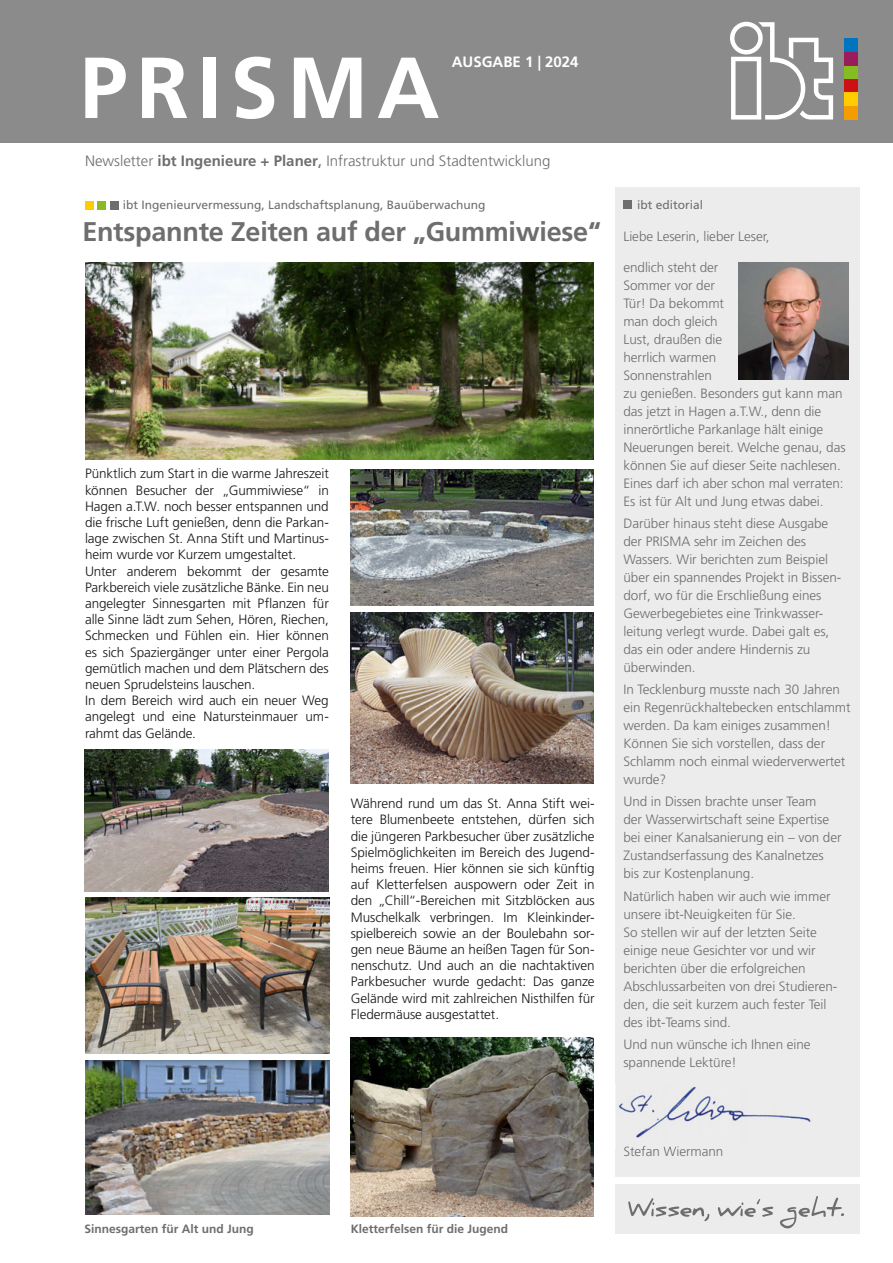
<style>
.page{position:relative;width:893px;height:1263px;background:#fff}
.page>*{position:absolute;margin:0;border:0;box-sizing:border-box;transform-origin:0 0}
.t1{font:700 86.4px "Frutiger LT Pro";letter-spacing:.1em;color:#fff}
.t2{font:700 27px "Frutiger LT Pro";letter-spacing:-.01em;color:#6e6e6e}
.t3{font:300 15px "Frutiger LT Pro";color:#6e6e6e}
.t4{font:700 15px "Frutiger LT Pro";color:#fff}
.t5{font:300 13.5px/18px "Frutiger LT Pro";letter-spacing:-.005em;color:#6e6e6e}
.t6{font:300 13.5px/16.2px "Frutiger LT Pro";letter-spacing:-.005em;color:#181716}
.t7{font:12px "Frutiger LT Pro";color:#6e6e6e}
.t8{font:700 12px "Frutiger LT Pro";color:#6e6e6e}
.s1{font-weight:700}
.s2{font-weight:400}
</style>
<div class="page">
<img style="left:350px;top:1038px;width:243px;height:179px">
<div style="left:0;top:0;width:893px;height:142px;background:#8b8b8b"></div>
<svg style="left:730px;top:22px;width:103px;height:98px"></svg>
<div style="left:844px;top:79px;width:14px;height:14px;background:#cd1013"></div>
<div style="left:844px;top:66px;width:14px;height:13px;background:#85bc21"></div>
<div style="left:844px;top:38px;width:14px;height:14px;background:#0074be"></div>
<div style="left:844px;top:106px;width:14px;height:13px;background:#f59c00"></div>
<div style="left:844px;top:52px;width:14px;height:13px;background:#981d5a"></div>
<div style="left:844px;top:92px;width:14px;height:14px;background:#fc0"></div>
<div style="left:615px;top:188px;width:244px;height:989px;background:#ececec"></div>
<div style="left:623px;top:200px;width:9px;height:9px;background:#6e6e6e"></div>
<div style="left:615px;top:1184px;width:244px;height:49px;background:#ececec"></div>
<svg style="left:628px;top:1198px;width:81px;height:23px"></svg>
<svg style="left:717px;top:1199px;width:56px;height:18px"></svg>
<svg style="left:780px;top:1196px;width:64px;height:33px"></svg>
<img style="left:739px;top:263px;width:109px;height:117px">
<div style="left:97px;top:201px;width:9px;height:9px;background:#85bc21"></div>
<div style="left:110px;top:201px;width:9px;height:9px;background:#6e6e6e"></div>
<img style="left:351px;top:613px;width:242px;height:170px">
<img style="left:615px;top:1086px;width:196px;height:52px">
<img style="left:624px;top:1146px;width:55px;height:2px">
<img style="left:351px;top:470px;width:242px;height:136px">
<img style="left:85px;top:1060px;width:244px;height:155px">
<img style="left:85px;top:898px;width:244px;height:156px">
<img style="left:84px;top:750px;width:244px;height:141px">
<img style="left:86px;top:263px;width:508px;height:197px">
<div style="left:85px;top:201px;width:9px;height:9px;background:#fc0"></div>
<h1 class="t1" style="left:79px;top:36px;width:362px">PRISMA</h1>
<p class="t4" style="left:452px;top:52px;width:128px">AUSGABE 1 | 2024</p>
<p class="t3" style="left:85px;top:152px;width:467px">Newsletter <span class="s1">ibt Ingenieure + Planer</span><span class="s2">,</span> Infrastruktur und Stadtentwicklung</p>
<p class="t7" style="left:123px;top:198px;width:364px">ibt Ingenieurvermessung, Landschaftsplanung, Bauüberwachung</p>
<h2 class="t2" style="left:82px;top:216px;width:520px">Entspannte Zeiten auf der „Gummiwiese“</h2>
<p class="t6" style="left:85px;top:466px;width:245px">Pünktlich zum Start in die warme Jahreszeit können Besucher der „Gummiwiese“ in Hagen a.T.W. noch besser entspannen und die frische Luft genießen, denn die Parkan&shy;lage zwischen St. Anna Stift und Martinus&shy;heim wurde vor Kurzem umgestaltet.<br>Unter anderem bekommt der gesamte Parkbereich viele zusätzliche Bänke. Ein neu angelegter Sinnesgarten mit Pflanzen für alle Sinne lädt zum Sehen, Hören, Riechen, Schmecken und Fühlen ein. Hier können es sich Spaziergänger unter einer Pergola gemütlich machen und dem Plätschern des neuen Sprudelsteins lauschen.<br>In dem Bereich wird auch ein neuer Weg angelegt und eine Natursteinmauer um&shy;rahmt das Gelände.</p>
<p class="t6" style="left:351px;top:795px;width:245px;text-align:justify">Während rund um das St. Anna Stift wei&shy;tere Blumenbeete entstehen, dürfen sich die jüngeren Parkbesucher über zusätzliche Spielmöglichkeiten im Bereich des Jugend&shy;heims freuen. Hier können sie sich künftig auf Kletterfelsen auspowern oder Zeit in den „Chill“-Bereichen mit Sitzblöcken aus Muschelkalk verbringen. Im Kleinkinder&shy;spielbereich sowie an der Boulebahn sor&shy;gen neue Bäume an heißen Tagen für Son&shy;nenschutz. Und auch an die nachtaktiven Parkbesucher wurde gedacht: Das ganze Gelände wird mit zahlreichen Nisthilfen für Fledermäuse ausgestattet.</p>
<p class="t7" style="left:637px;top:198px;width:68px">ibt editorial</p>
<p class="t5" style="left:623px;top:227px;width:148px">Liebe Leserin, lieber Leser,</p>
<p class="t5" style="left:623px;top:258px;width:224px">endlich steht der<br>Sommer vor der<br>Tür! Da bekommt<br>man doch gleich<br>Lust, draußen die<br>herrlich warmen<br>Sonnenstrahlen<br>zu genießen. Besonders gut kann man das jetzt in Hagen a.T.W., denn die innerörtliche Parkanlage hält einige<br>Neuerungen bereit. Welche genau, das können Sie auf dieser Seite nachlesen.<br>Eines darf ich aber schon mal verraten:<br>Es ist für Alt und Jung etwas dabei.</p>
<p class="t5" style="left:623px;top:514px;width:219px">Darüber hinaus steht diese Ausgabe der PRISMA sehr im Zeichen des<br>Wassers. Wir berichten zum Beispiel über ein spannendes Projekt in Bissen&shy;dorf, wo für die Erschließung eines<br>Gewerbegebietes eine Trinkwasser&shy;leitung verlegt wurde. Dabei galt es, das ein oder andere Hindernis zu überwinden.</p>
<p class="t5" style="left:623px;top:681px;width:229px">In Tecklenburg musste nach 30 Jahren ein Regenrückhaltebecken entschlammt werden. Da kam einiges zusammen!<br>Können Sie sich vorstellen, dass der<br>Schlamm noch einmal wiederverwertet wurde?</p>
<p class="t5" style="left:623px;top:793px;width:220px">Und in Dissen brachte unser Team<br>der Wasserwirtschaft seine Expertise bei einer Kanalsanierung ein – von der Zustandserfassung des Kanalnetzes bis zur Kostenplanung.</p>
<p class="t5" style="left:623px;top:887px;width:215px">Natürlich haben wir auch wie immer unsere ibt-Neuigkeiten für Sie.<br>So stellen wir auf der letzten Seite einige neue Gesichter vor und wir berichten über die erfolgreichen Abschlussarbeiten von drei Studieren&shy;den, die seit kurzem auch fester Teil des ibt-Teams sind.</p>
<p class="t5" style="left:623px;top:1035px;width:189px">Und nun wünsche ich Ihnen eine spannende Lektüre!</p>
<p class="t8" style="left:84px;top:1222px;width:171px">Sinnesgarten für Alt und Jung</p>
<p class="t8" style="left:351px;top:1221px;width:159px">Kletterfelsen für die Jugend</p>
<p class="t5" style="left:623px;top:1142px;width:101px">Stefan Wiermann</p>
</div>
